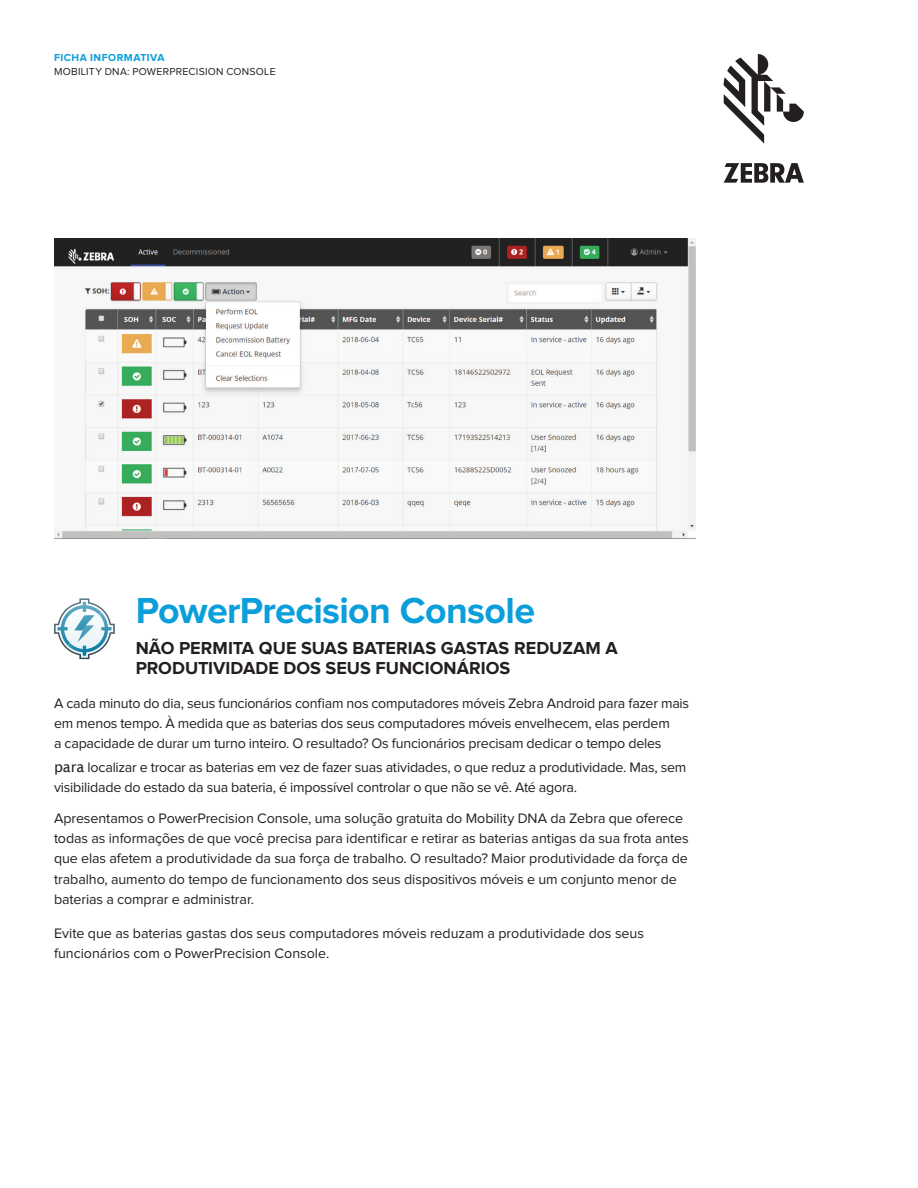
<style>
.page{position:relative;width:918px;height:1188px;background:#fff}
.page>*{position:absolute;margin:0;border:0;box-sizing:border-box;transform-origin:0 0}
.Heading-1-Cover{font:700 37.5px "Proxima Nova";letter-spacing:-.015em;color:#0a9edb}
.Subhead-1-Cover{font:700 18px/20.2px "Proxima Nova";color:#231f20}
.Body{font:14.25px/20.2px "Proxima Nova";letter-spacing:-.01em;color:#231f20}
.t1{font:10.5px "Proxima Nova";letter-spacing:.025em;color:#231f20}
.Collateral_Type{font:700 10.5px "Proxima Nova";letter-spacing:.045em;color:#0a9edb}
.s1{font-family:"Lucida Sans"}
</style>
<div class="page">
<img style="left:54px;top:239px;width:642px;height:299px">
<svg style="left:54px;top:598px;width:61px;height:61px"></svg>
<img style="left:68px;top:612px;width:43px;height:44px">
<img style="left:78px;top:625px;width:16px;height:17px">
<svg style="left:724px;top:54px;width:80px;height:90px"></svg>
<svg style="left:724px;top:163px;width:80px;height:19px"></svg>
<p class="Collateral_Type" style="left:54px;top:53px;width:112px">FICHA INFORMATIVA</p>
<p class="t1" style="left:54px;top:67px;width:223px">MOBILITY DNA: POWERPRECISION CONSOLE</p>
<p class="Heading-1-Cover" style="left:136px;top:594px;width:401px">PowerPrecision Console</p>
<p class="Subhead-1-Cover" style="left:136px;top:639px;width:484px">NÃO PERMITA QUE SUAS BATERIAS GASTAS REDUZAM A<br>PRODUTIVIDADE DOS SEUS FUNCIONÁRIOS</p>
<p class="Body" style="left:54px;top:693px;width:637px">A cada minuto do dia, seus funcionários confiam nos computadores móveis Zebra Android para fazer mais</p>
<p class="Body" style="left:54px;top:714px;width:617px">em menos tempo. À medida que as baterias dos seus computadores móveis envelhecem, elas perdem a capacidade de durar um turno inteiro. O resultado? Os funcionários precisam dedicar o tempo deles</p>
<p class="Body" style="left:54px;top:778px;width:525px">visibilidade do estado da sua bateria, é impossível controlar o que não se vê. Até agora.</p>
<p class="Body" style="left:54px;top:758px;width:634px"><span class="s1">para</span> localizar e trocar as baterias em vez de fazer suas atividades, o que reduz a produtividade. Mas, sem</p>
<p class="Body" style="left:54px;top:809px;width:636px">Apresentamos o PowerPrecision Console, uma solução gratuita do Mobility DNA da Zebra que oferece todas as informações de que você precisa para identificar e retirar as baterias antigas da sua frota antes que elas afetem a produtividade da sua força de trabalho. O resultado? Maior produtividade da força de trabalho, aumento do tempo de funcionamento dos seus dispositivos móveis e um conjunto menor de baterias a comprar e administrar.</p>
<p class="Body" style="left:54px;top:923px;width:592px">Evite que as baterias gastas dos seus computadores móveis reduzam a produtividade dos seus funcionários com o PowerPrecision Console.</p>
</div>
